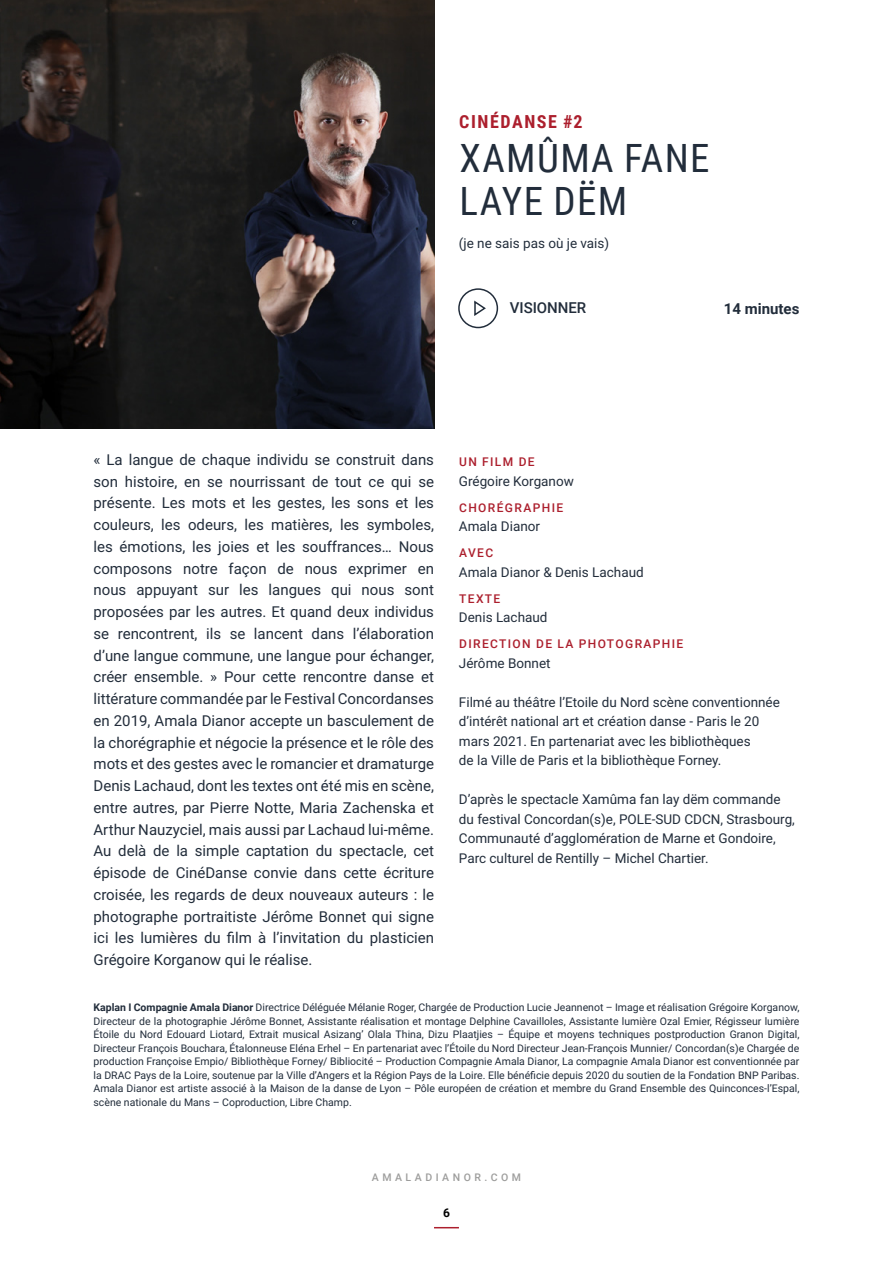
<style>
.page{position:relative;width:893px;height:1263px;background:#fff}
.page>*{position:absolute;margin:0;border:0;box-sizing:border-box;transform-origin:0 0}
.t1{font:39px/43.5px "Roboto Condensed";letter-spacing:.035em;color:#222d3b}
.t2{font:700 18px "Roboto Condensed";letter-spacing:.085em;color:#ac1f2d}
.t3{font:15px/21.8px "Roboto";color:#222d3b;text-align:justify}
.t4{font:700 15px "Roboto";color:#222d3b}
.t5{font:500 15px "Roboto";letter-spacing:-.005em;color:#222d3b}
.t6{font:13.5px/19.5px "Roboto";color:#222d3b}
.t7{font:500 12px "Roboto";letter-spacing:.115em;color:#ac1f2d}
.t8{font:700 12px "Roboto";color:#000}
.t9{font:10.5px/13.5px "Roboto";color:#222d3b;text-align:justify}
.t10{font:500 10.5px "Roboto";letter-spacing:.335em;color:#9d9d9c}
.s1{font-weight:700}
</style>
<div class="page">
<img style="left:0;top:0;width:434px;height:428px">
<div style="left:458px;top:288px;width:40px;height:40px;border:2px solid #222d3b;border-radius:50%"></div>
<svg style="left:474px;top:300px;width:12px;height:16px"></svg>
<svg style="left:434px;top:1227px;width:25px;height:1px"></svg>
<p class="t2" style="left:459px;top:109px;width:125px">CINÉDANSE #2</p>
<h1 class="t1" style="left:460px;top:135px;width:251px">XAMÛMA FANE<br>LAYE DËM</h1>
<p class="t6" style="left:459px;top:233px;width:152px">(je ne sais pas où je vais)</p>
<p class="t5" style="left:510px;top:297px;width:78px">VISIONNER</p>
<p class="t4" style="left:724px;top:298px;width:77px">14 minutes</p>
<p class="t3" style="left:94px;top:448px;width:342px">« La langue de chaque individu se construit dans son histoire, en se nourrissant de tout ce qui se présente. Les mots et les gestes, les sons et les couleurs, les odeurs, les matières, les symboles, les émotions, les joies et les souffrances… Nous composons notre façon de nous exprimer en nous appuyant sur les langues qui nous sont proposées par les autres. Et quand deux individus se rencontrent, ils se lancent dans l’élaboration d’une langue commune, une langue pour échanger, créer ensemble. » Pour cette rencontre danse et littérature commandée par le Festival Concordanses en 2019, Amala Dianor accepte un basculement de la chorégraphie et négocie la présence et le rôle des mots et des gestes avec le romancier et dramaturge Denis Lachaud, dont les textes ont été mis en scène, entre autres, par Pierre Notte, Maria Zachenska et Arthur Nauzyciel, mais aussi par Lachaud lui-même.<br>Au delà de la simple captation du spectacle, cet épisode de CinéDanse convie dans cette écriture croisée, les regards de deux nouveaux auteurs : le photographe portraitiste Jérôme Bonnet qui signe ici les lumières du film à l’invitation du plasticien Grégoire Korganow qui le réalise.</p>
<p class="t7" style="left:459px;top:453px;width:77px">UN FILM DE</p>
<p class="t6" style="left:459px;top:471px;width:116px">Grégoire Korganow</p>
<p class="t7" style="left:459px;top:499px;width:106px">CHORÉGRAPHIE</p>
<p class="t6" style="left:459px;top:516px;width:83px">Amala Dianor</p>
<p class="t7" style="left:459px;top:544px;width:36px">AVEC</p>
<p class="t6" style="left:459px;top:562px;width:186px">Amala Dianor &amp; Denis Lachaud</p>
<p class="t7" style="left:459px;top:590px;width:43px">TEXTE</p>
<p class="t6" style="left:459px;top:607px;width:90px">Denis Lachaud</p>
<p class="t7" style="left:459px;top:635px;width:226px">DIRECTION DE LA PHOTOGRAPHIE</p>
<p class="t6" style="left:459px;top:653px;width:93px">Jérôme Bonnet</p>
<p class="t6" style="left:459px;top:692px;width:322px">Filmé au théâtre l’Etoile du Nord scène conventionnée d’intérêt national art et création danse - Paris le 20 mars 2021. En partenariat avec les bibliothèques<br>de la Ville de Paris et la bibliothèque Forney.</p>
<p class="t6" style="left:459px;top:789px;width:337px">D’après le spectacle Xamûma fan lay dëm commande du festival Concordan(s)e, POLE-SUD CDCN, Strasbourg, Communauté d’agglomération de Marne et Gondoire, Parc culturel de Rentilly – Michel Chartier.</p>
<p class="t9" style="left:94px;top:1000px;width:707px"><span class="s1">Kaplan I Compagnie Amala Dianor</span> Directrice Déléguée Mélanie Roger, Chargée de Production Lucie Jeannenot – Image et réalisation Grégoire Korganow, Directeur de la photographie Jérôme Bonnet, Assistante réalisation et montage Delphine Cavailloles, Assistante lumière Ozal Emier, Régisseur lumière Étoile du Nord Edouard Liotard, Extrait musical Asizang’ Olala Thina, Dizu Plaatjies – Équipe et moyens techniques postproduction Granon Digital, Directeur François Bouchara, Étalonneuse Eléna Erhel – En partenariat avec l’Étoile du Nord Directeur Jean-François Munnier/ Concordan(s)e Chargée de production Françoise Empio/ Bibliothèque Forney/ Bibliocité – Production Compagnie Amala Dianor, La compagnie Amala Dianor est conventionnée par la DRAC Pays de la Loire, soutenue par la Ville d’Angers et la Région Pays de la Loire. Elle bénéficie depuis 2020 du soutien de la Fondation BNP Paribas.<br>Amala Dianor est artiste associé à la Maison de la danse de Lyon – Pôle européen de création et membre du Grand Ensemble des Quinconces-l’Espal, scène nationale du Mans – Coproduction, Libre Champ.</p>
<p class="t10" style="left:372px;top:1169px;width:151px">AMALADIANOR.COM</p>
<p class="t8" style="left:443px;top:1204px;width:8px">6</p>
</div>
